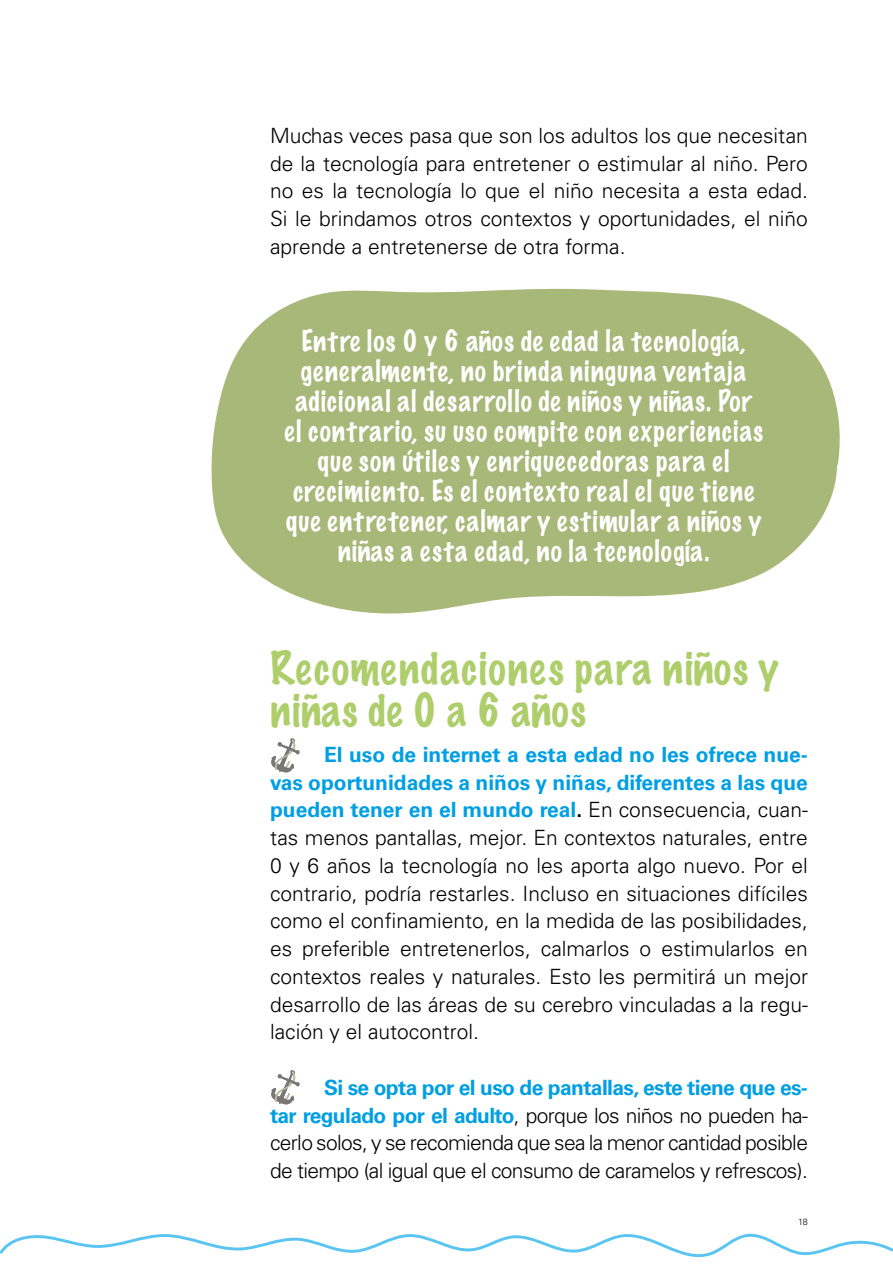
<style>
.page{position:relative;width:893px;height:1276px;background:#fff}
.page>*{position:absolute;margin:0;border:0;box-sizing:border-box;transform-origin:0 0}
.t1{font:100 42px/42px "Marker Felt";letter-spacing:.035em;color:#adce6a}
.t2{font:100 27px/30px "Marker Felt";letter-spacing:.04em;color:#fff;text-align:center}
.t3{font:300 21px/27.8px "Univers LT Std";color:#000;text-align:justify}
.t4{font:300 9px "Univers LT Std";color:#000}
.s1{font-weight:700;color:#009fe3}
.s2{font-weight:700}
</style>
<div class="page">
<svg style="left:0;top:1233px;width:893px;height:25px"></svg>
<svg style="left:211px;top:288px;width:629px;height:326px;background:#b3c28b"></svg>
<svg style="left:271px;top:738px;width:29px;height:34px"></svg>
<svg style="left:271px;top:1070px;width:29px;height:34px"></svg>
<p class="t3" style="left:270px;top:121px;width:539px">Muchas veces pasa que son los adultos los que necesitan de la tecnología para entretener o estimular al niño. Pero no es la tecnología lo que el niño necesita a esta edad.<br>Si le brindamos otros contextos y oportunidades, el niño aprende a entretenerse de otra forma.</p>
<p class="t2" style="left:284px;top:325px;width:480px">Entre los 0 y 6 años de edad la tecnología, generalmente, no brinda ninguna ventaja adicional al desarrollo de niños y niñas. Por el contrario, su uso compite con experiencias que son útiles y enriquecedoras para el crecimiento. Es el contexto real el que tiene que entretener, calmar y estimular a niños y niñas a esta edad, no la tecnología.</p>
<h1 class="t1" style="left:270px;top:646px;width:510px">Recomendaciones para niños y niñas de 0 a 6 años</h1>
<p class="t3" style="left:270px;top:740px;width:539px;text-indent:54px"><span class="s1">El uso de internet a esta edad no les ofrece nue&shy;vas oportunidades a niños y niñas, diferentes a las que pueden tener en el mundo real</span><span class="s2">.</span> En consecuencia, cuan&shy;tas menos pantallas, mejor. En contextos naturales, entre 0 y 6 años la tecnología no les aporta algo nuevo. Por el contrario, podría restarles. Incluso en situaciones difíciles como el confinamiento, en la medida de las posibilidades, es preferible entretenerlos, calmarlos o estimularlos en contextos reales y naturales. Esto les permitirá un mejor desarrollo de las áreas de su cerebro vinculadas a la regu&shy;lación y el autocontrol.</p>
<p class="t3" style="left:270px;top:1073px;width:539px;text-indent:54px"><span class="s1">Si se opta por el uso de pantallas, este tiene que es&shy;tar regulado por el adulto</span>, porque los niños no pueden ha&shy;cerlo solos, y se recomienda que sea la menor cantidad posible de tiempo (al igual que el consumo de caramelos y refrescos).</p>
<p class="t4" style="left:798px;top:1216px;width:11px">18</p>
</div>
